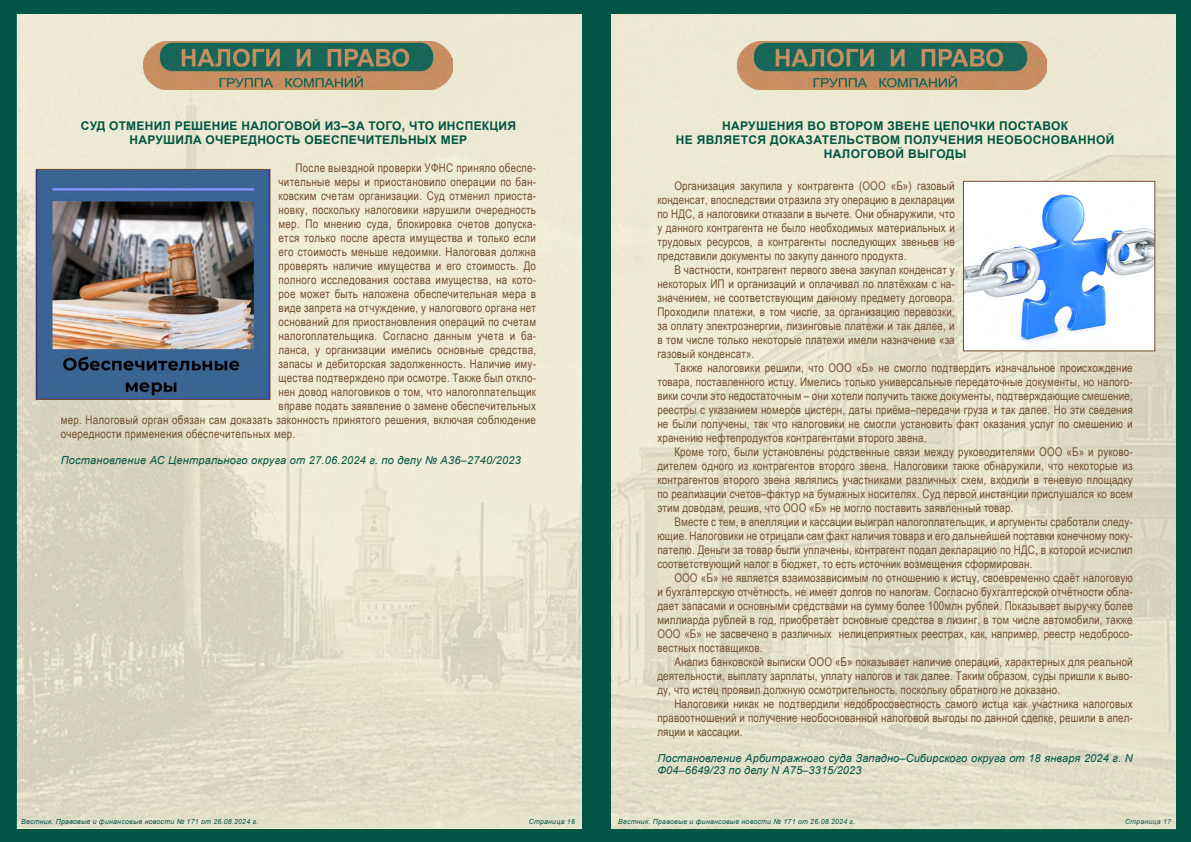
<style>
.page{position:relative;width:1191px;height:842px;background:#fff}
.page>*{position:absolute;margin:0;border:0;box-sizing:border-box;transform-origin:0 0}
.t1{font:12px/14px "Arial Narrow";letter-spacing:.02em;color:#754f31;text-align:justify}
.t2{font:700 12px "Arial";letter-spacing:.03em;color:#015545}
.t3{font:italic 11px/12px "Arial";letter-spacing:.01em;color:#015545}
.t4{font:italic 7px "Arial";letter-spacing:.03em;color:#015545}
</style>
<div class="page">
<div style="left:0;top:0;width:596px;height:842px;background:#015545"></div>
<div style="left:594px;top:0;width:597px;height:842px;background:#015545"></div>
<img style="left:16px;top:14px;width:565px;height:813px">
<img style="left:611px;top:14px;width:564px;height:815px">
<img style="left:738px;top:42px;width:308px;height:48px">
<img style="left:143px;top:42px;width:309px;height:48px">
<img style="left:965px;top:183px;width:188px;height:166px">
<div style="left:963px;top:181px;width:192px;height:170px;border:1px solid #744e30"></div>
<img style="left:38px;top:171px;width:230px;height:227px">
<div style="left:36px;top:169px;width:234px;height:231px;border:1px solid #744e30"></div>
<p class="t2" style="left:81px;top:117px;width:65px">Суд отмени</p>
<p class="t2" style="left:163px;top:117px;width:51px">л решение</p>
<p class="t2" style="left:241px;top:117px;width:206px">налоговой из–за того, что инс</p>
<p class="t2" style="left:465px;top:117px;width:53px">пекция</p>
<p class="t2" style="left:130px;top:131px;width:10px">нар</p>
<p class="t2" style="left:155px;top:131px;width:69px">ушила очередн</p>
<p class="t2" style="left:266px;top:131px;width:92px">ость обеспечи</p>
<p class="t2" style="left:375px;top:131px;width:35px">тельны</p>
<p class="t2" style="left:429px;top:131px;width:31px">х мер</p>
<p class="t1" style="left:295px;top:160px;width:242px">После выездной проверки УФНС приняло обеспе-</p>
<p class="t1" style="left:278px;top:174px;width:259px">чительные меры и приостановило операции по бан-</p>
<p class="t1" style="left:278px;top:188px;width:259px">ковским счетам организации. Суд отменил приоста-</p>
<p class="t1" style="left:278px;top:202px;width:259px">новку, поскольку налоговики нарушили очередность</p>
<p class="t1" style="left:278px;top:216px;width:259px">мер. По мнению суда, блокировка счетов допуска-</p>
<p class="t1" style="left:278px;top:230px;width:259px">ется только после ареста имущества и только если</p>
<p class="t1" style="left:278px;top:244px;width:259px">его стоимость меньше недоимки. Налоговая должна</p>
<p class="t1" style="left:278px;top:258px;width:259px">проверять наличие имущества и его стоимость. До</p>
<p class="t1" style="left:278px;top:272px;width:259px">полного исследования состава имущества, на кото-</p>
<p class="t1" style="left:278px;top:286px;width:259px">рое может быть наложена обеспечительная мера в</p>
<p class="t1" style="left:278px;top:300px;width:259px">виде запрета на отчуждение, у налогового органа нет</p>
<p class="t1" style="left:278px;top:314px;width:259px">оснований для приостановления операций по счетам</p>
<p class="t1" style="left:278px;top:328px;width:259px">налогоплательщика. Согласно данным учета и ба-</p>
<p class="t1" style="left:278px;top:342px;width:259px">ланса, у организации имелись основные средства,</p>
<p class="t1" style="left:278px;top:356px;width:259px">запасы и дебиторская задолженность. Наличие иму-</p>
<p class="t1" style="left:278px;top:370px;width:259px">щества подтверждено при осмотре. Также был откло-</p>
<p class="t1" style="left:278px;top:384px;width:259px">нен довод налоговиков о том, что налогоплательщик</p>
<p class="t1" style="left:278px;top:398px;width:259px">вправе подать заявление о замене обеспечительных</p>
<p class="t1" style="left:61px;top:412px;width:477px">мер. Налоговый орган обязан сам доказать законность принятого решения, включая соблюдение</p>
<p class="t1" style="left:61px;top:426px;width:236px">очередности применения обеспечительных мер.</p>
<p class="t3" style="left:61px;top:454px;width:461px">Постановление АС Центрального округа от 27.06.2024 г. по делу № А36–2740/2023</p>
<p class="t2" style="left:722px;top:118px;width:56px">Нарушени</p>
<p class="t2" style="left:795px;top:118px;width:110px">я во втором звене</p>
<p class="t2" style="left:933px;top:118px;width:45px">цепочки</p>
<p class="t2" style="left:999px;top:118px;width:69px">поставок</p>
<p class="t2" style="left:676px;top:132px;width:273px">не является доказательством получени</p>
<p class="t2" style="left:974px;top:132px;width:96px">я необоснованн</p>
<p class="t2" style="left:1096px;top:132px;width:18px">ой</p>
<p class="t2" style="left:823px;top:146px;width:95px">налоговой выг</p>
<p class="t2" style="left:936px;top:146px;width:21px">оды</p>
<p class="t1" style="left:657px;top:178px;width:299px;text-indent:17px">Организация закупила у контрагента (ООО «Б») газовый конденсат, впоследствии отразила эту операцию в декларации по НДС, а налоговики отказали в вычете. Они обнаружили, что у данного контрагента не было необходимых материальных и трудовых ресурсов, а контрагенты последующих звеньев не представили документы по закупу данного продукта.</p>
<p class="t1" style="left:657px;top:262px;width:299px;text-indent:17px">В частности, контрагент первого звена закупал конденсат у некоторых ИП и организаций и оплачивал по платёжкам с на&shy;значением, не соответствующим данному предмету договора.<br>Проходили платежи, в том числе, за организацию перевозки, за оплату электроэнергии, лизинговые платежи и так далее, и в том числе только некоторые платежи имели назначение «за газовый конденсат».</p>
<p class="t1" style="left:657px;top:360px;width:477px;text-indent:17px">Также налоговики решили, что ООО «Б» не смогло подтвердить изначальное происхождение товара, поставленного истцу. Имелись только универсальные передаточные документы, но налого&shy;вики сочли это недостаточным – они хотели получить также документы, подтверждающие смешение, реестры с указанием номеров цистерн, даты приёма–передачи груза и так далее. Но эти сведения не были получены, так что налоговики не смогли установить факт оказания услуг по смешению и хранению нефтепродуктов контрагентами второго звена.</p>
<p class="t1" style="left:657px;top:444px;width:477px;text-indent:17px">Кроме того, были установлены родственные связи между руководителями ООО «Б» и руково&shy;дителем одного из контрагентов второго звена. Налоговики также обнаружили, что некоторые из контрагентов второго звена являлись участниками различных схем, входили в теневую площадку по реализации счетов–фактур на бумажных носителях. Суд первой инстанции прислушался ко всем этим доводам, решив, что ООО «Б» не могло поставить заявленный товар.</p>
<p class="t1" style="left:657px;top:514px;width:477px;text-indent:17px">Вместе с тем, в апелляции и кассации выиграл налогоплательщик, и аргументы сработали следу&shy;ющие. Налоговики не отрицали сам факт наличия товара и его дальнейшей поставки конечному поку&shy;пателю. Деньги за товар были уплачены, контрагент подал декларацию по НДС, в которой исчислил соответствующий налог в бюджет, то есть источник возмещения сформирован.</p>
<p class="t1" style="left:657px;top:570px;width:477px;text-indent:17px">ООО «Б» не является взаимозависимым по отношению к истцу, своевременно сдаёт налоговую и бухгалтерскую отчётность, не имеет долгов по налогам. Согласно бухгалтерской отчётности обла&shy;дает запасами и основными средствами на сумму более 100млн рублей. Показывает выручку более миллиарда рублей в год, приобретает основные средства в лизинг, в том числе автомобили, также ООО «Б» не засвечено в различных нелицеприятных реестрах, как, например, реестр недобросо&shy;вестных поставщиков.</p>
<p class="t1" style="left:657px;top:654px;width:477px;text-indent:17px">Анализ банковской выписки ООО «Б» показывает наличие операций, характерных для реальной деятельности, выплату зарплаты, уплату налогов и так далее. Таким образом, суды пришли к выво&shy;ду, что истец проявил должную осмотрительность, поскольку обратного не доказано.</p>
<p class="t1" style="left:657px;top:696px;width:477px;text-indent:17px">Налоговики никак не подтвердили недобросовестность самого истца как участника налоговых правоотношений и получение необоснованной налоговой выгоды по данной сделке, решили в апел&shy;ляции и кассации.</p>
<p class="t3" style="left:657px;top:752px;width:477px">Постановление Арбитражного суда Западно–Сибирского округа от 18 января 2024 г. N<br>Ф04–6649/23 по делу N А75–3315/2023</p>
<p class="t4" style="left:21px;top:817px;width:238px">Вестник. Правовые и финансовые новости № 171 от 26.08.2024 г.</p>
<p class="t4" style="left:529px;top:817px;width:48px">Страница 16</p>
<p class="t4" style="left:618px;top:817px;width:238px">Вестник. Правовые и финансовые новости № 171 от 26.08.2024 г.</p>
<p class="t4" style="left:1125px;top:817px;width:48px">Страница 17</p>
</div>
